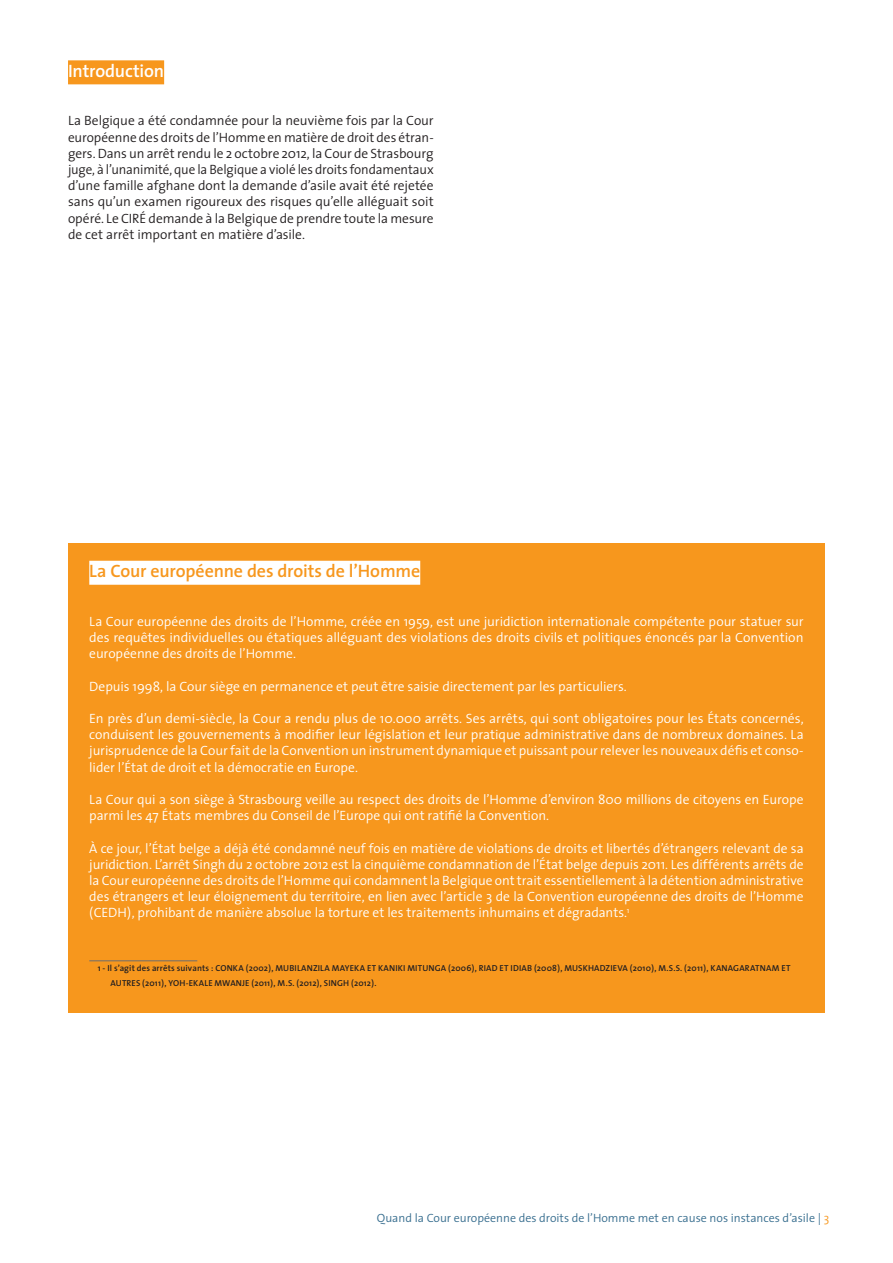
<style>
.page{position:relative;width:893px;height:1263px;background:#fff}
.page>*{position:absolute;margin:0;border:0;box-sizing:border-box;transform-origin:0 0}
.titre_2_encadré{font:600 18px "The Sans";letter-spacing:-.01em;color:#f7971d}
.titre_2{font:600 18px "The Sans";letter-spacing:-.01em;color:#fff}
.corps_de_texte{font:300 13.5px/16.2px "The Sans";letter-spacing:-.005em;color:#fff;text-align:justify}
.corps_de_texte-2{font:300 13.5px/16.2px "The Sans";letter-spacing:-.005em;color:#231f20;text-align:justify}
.t1{font:300 12px "The Sans";color:#386e8f}
.note_de_bas_de_page{font:600 8.7px/15px "The Sans";letter-spacing:.015em;color:#231f20}
.s1{color:#f7971d}
</style>
<div class="page">
<div style="left:68px;top:60px;width:96px;height:24px;background:#f7971d"></div>
<div style="left:68px;top:543px;width:757px;height:469px;background:#f7971d"></div>
<div style="left:89px;top:561px;width:331px;height:24px;background:#fff"></div>
<hr style="left:89px;top:960px;width:108px;height:1px;background:#6c6d70">
<p class="titre_2" style="left:68px;top:56px;width:98px">Introduction</p>
<p class="corps_de_texte-2" style="left:68px;top:112px;width:367px">La Belgique a été condamnée pour la neuvième fois par la Cour européenne des droits de l’Homme en matière de droit des étran&shy;gers. Dans un arrêt rendu le 2 octobre 2012, la Cour de Strasbourg juge, à l’unanimité, que la Belgique a violé les droits fondamentaux d’une famille afghane dont la demande d’asile avait été rejetée sans qu’un examen rigoureux des risques qu’elle alléguait soit opéré. Le CIRÉ demande à la Belgique de prendre toute la mesure de cet arrêt important en matière d’asile.</p>
<p class="titre_2_encadré" style="left:89px;top:556px;width:332px">La Cour européenne des droits de l’Homme</p>
<p class="corps_de_texte" style="left:89px;top:613px;width:716px">La Cour européenne des droits de l’Homme, créée en 1959, est une juridiction internationale compétente pour statuer sur des requêtes individuelles ou étatiques alléguant des violations des droits civils et politiques énoncés par la Convention européenne des droits de l’Homme.</p>
<p class="corps_de_texte" style="left:89px;top:677px;width:539px">Depuis 1998, la Cour siège en permanence et peut être saisie directement par les particuliers.</p>
<p class="corps_de_texte" style="left:89px;top:710px;width:716px">En près d’un demi-siècle, la Cour a rendu plus de 10.000 arrêts. Ses arrêts, qui sont obligatoires pour les États concernés, conduisent les gouvernements à modifier leur législation et leur pratique administrative dans de nombreux domaines. La jurisprudence de la Cour fait de la Convention un instrument dynamique et puissant pour relever les nouveaux défis et conso&shy;lider l’État de droit et la démocratie en Europe.</p>
<p class="corps_de_texte" style="left:89px;top:791px;width:716px">La Cour qui a son siège à Strasbourg veille au respect des droits de l’Homme d’environ 800 millions de citoyens en Europe parmi les 47 États membres du Conseil de l’Europe qui ont ratifié la Convention.</p>
<p class="corps_de_texte" style="left:89px;top:839px;width:716px">À ce jour, l’État belge a déjà été condamné neuf fois en matière de violations de droits et libertés d’étrangers relevant de sa juridiction. L’arrêt Singh du 2 octobre 2012 est la cinquième condamnation de l’État belge depuis 2011. Les différents arrêts de la Cour européenne des droits de l’Homme qui condamnent la Belgique ont trait essentiellement à la détention administrative des étrangers et leur éloignement du territoire, en lien avec l’article 3 de la Convention européenne des droits de l’Homme (CEDH), prohibant de manière absolue la torture et les traitements inhumains et dégradants.<sup>1</sup></p>
<p class="note_de_bas_de_page" style="left:111px;top:960px;width:681px;text-indent:-13px">1 - Il s’agit des arrêts suivants : CONKA (2002), MUBILANZILA MAYEKA ET KANIKI MITUNGA (2006), RIAD ET IDIAB (2008), MUSKHADZIEVA (2010), M.S.S. (2011), KANAGARATNAM ET<br>AUTRES (2011), YOH-EKALE MWANJE (2011), M.S. (2012), SINGH (2012).</p>
<p class="t1" style="left:377px;top:1208px;width:454px">Quand la Cour européenne des droits de l’Homme met en cause nos instances d’asile | <span class="s1">3</span></p>
</div>
